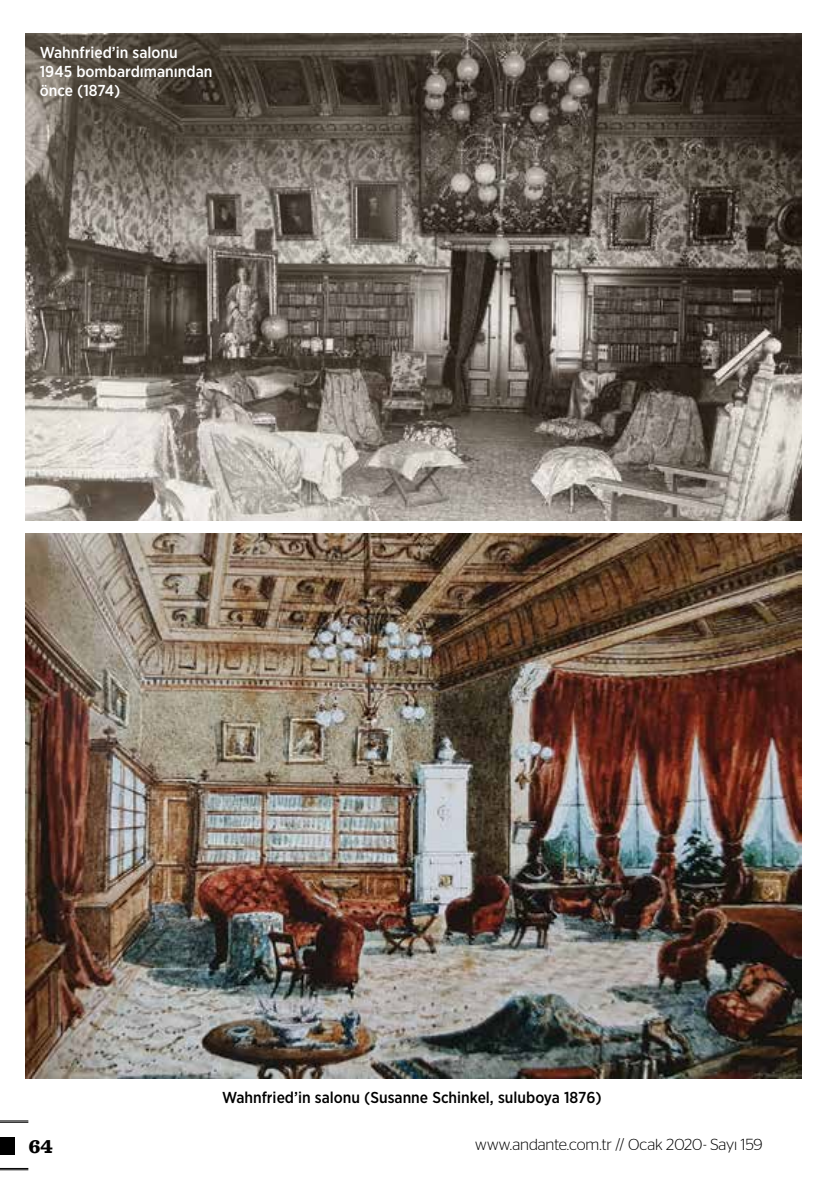
<style>
.page{position:relative;width:834px;height:1191px;background:#fff}
.page>*{position:absolute;margin:0;border:0;box-sizing:border-box;transform-origin:0 0}
.t1{font:900 20px "Sentinel";color:#000}
.t2{font:300 16px "DK Stag Sans";letter-spacing:-.005em;color:#000}
.t3{font:500 15.8px/19px "Gotham Narrow";color:#fff}
.t4{font:500 15.8px "Gotham Narrow";color:#000}
</style>
<div class="page">
<svg style="left:0;top:1168px;width:28px;height:2px"></svg>
<svg style="left:0;top:1120px;width:28px;height:3px"></svg>
<div style="left:0;top:1137px;width:15px;height:17px;background:#000"></div>
<img style="left:26px;top:33px;width:775px;height:487px">
<img style="left:26px;top:533px;width:775px;height:545px">
<p class="t3" style="left:40px;top:43px;width:174px">Wahnfried’in salonu<br>1945 bombardımanından önce (1874)</p>
<p class="t4" style="left:222px;top:1087px;width:381px">Wahnfried’in salonu (Susanne Schinkel, suluboya 1876)</p>
<p class="t1" style="left:28px;top:1130px;width:26px">64</p>
<p class="t2" style="left:475px;top:1135px;width:289px">www.andante.com.tr // Ocak 2020- Sayı 159</p>
</div>
